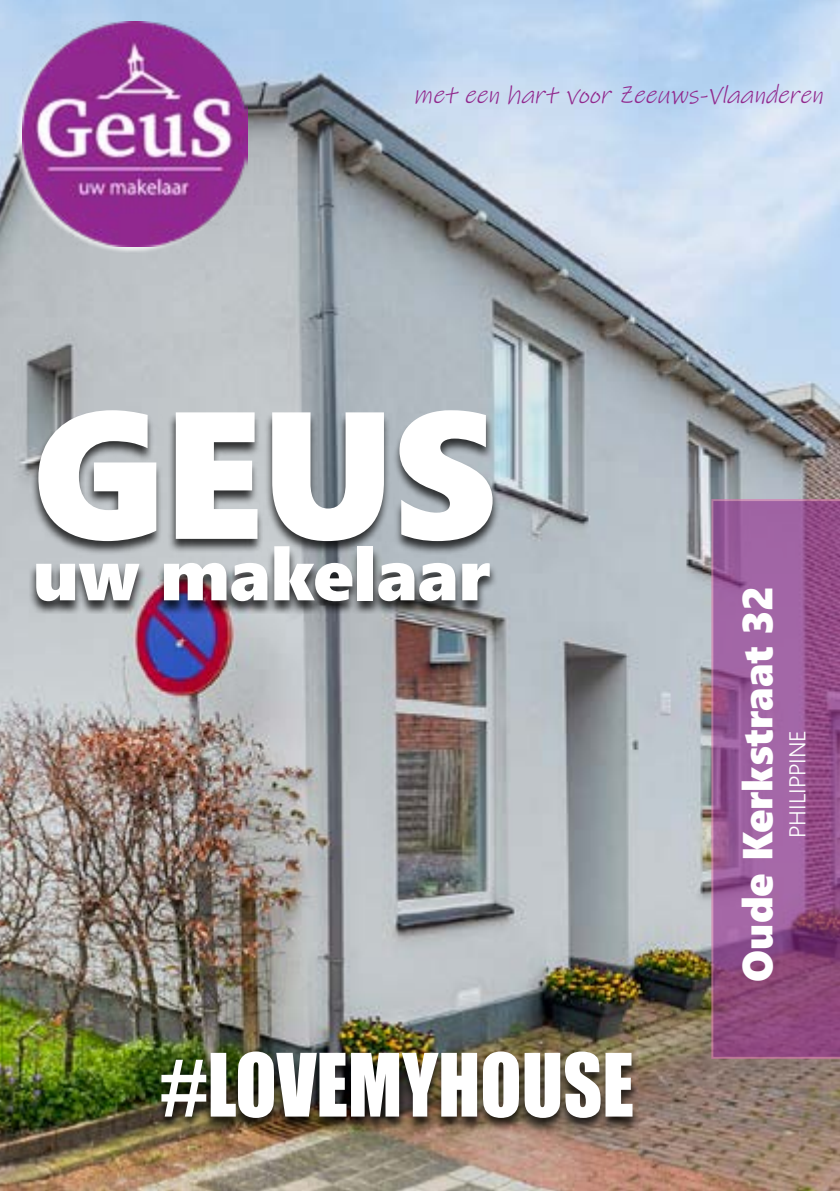
<style>
.page{position:relative;width:840px;height:1191px;background:#fff}
.page>*{position:absolute;margin:0;border:0;box-sizing:border-box;transform-origin:0 0}
.t1{font:180.6px "Segoe UI Black";color:#fff}
.t2{font:80.6px "Impact";color:#fff;scale:.94 1}
.t3{font:73px "Segoe UI Black";color:#fff}
.t4{font:41.8px "Segoe UI Black";color:#fff}
.t5{font:italic 25.4px "Ink Free";color:#91288d}
.t6{font:300 22.8px "Segoe UI";letter-spacing:-.005em;color:#fff}
</style>
<div class="page">
<img style="left:0;top:0;width:839px;height:1191px">
<svg style="left:711px;top:499px;width:128px;height:559px"></svg>
<div style="left:29px;top:412px;width:470px;height:202px;background:#000;opacity:.75"></div>
<div style="left:17px;top:22px;width:230px;height:230px;background:#fff;opacity:.75"></div>
<img style="left:22px;top:22px;width:225px;height:225px">
<div style="left:155px;top:1054px;width:486px;height:76px;background:#000;opacity:.75"></div>
<p class="t5" style="left:413px;top:77px;width:418px">meteenhartvoorZeeuws-Vlaanderen</p>
<h1 class="t1" style="left:33px;top:344px;width:464px">GEUS</h1>
<h3 class="t3" style="left:33px;top:521px;width:458px">uw makelaar</h3>
<h2 class="t2" style="left:160px;top:1022px;width:505px">#LOVEMYHOUSE</h2>
<h3 class="t4" style="left:726px;top:982px;width:397px;rotate:-90deg">Oude Kerkstraat 32</h3>
<p class="t6" style="left:775px;top:837px;width:109px;rotate:-90deg">PHILIPPINE</p>
</div>
